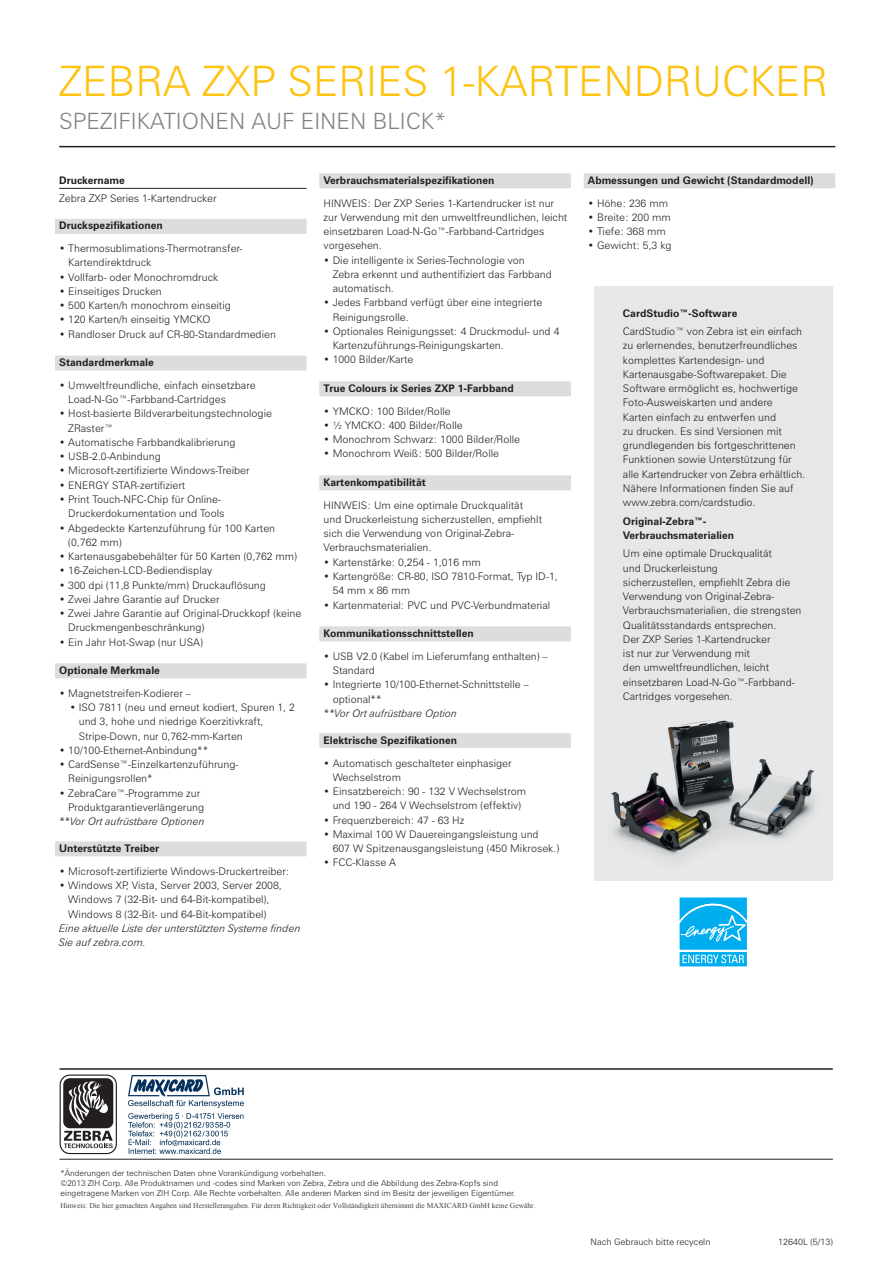
<style>
.page{position:relative;width:893px;height:1263px;background:#fff}
.page>*{position:absolute;margin:0;border:0;box-sizing:border-box;transform-origin:0 0}
.t1{font:300 42px "Zurich BT";color:#fec210}
.t2{font:300 22.5px "Zurich BT";color:#808285}
.Body_Text{font:300 10.5px/14.2px "Zurich BT";color:#231f20}
.Body_Text-2{font:700 10.5px/14.2px "Zurich BT";color:#231f20}
.Body_Text-3{font:italic 300 10.5px/14.2px "Zurich BT";color:#231f20}
.t3{font:300 9px "Zurich BT";color:#231f20}
.t4{font:300 8.25px/9.9px "Zurich BT";letter-spacing:-.005em;color:#231f20}
.t5{font:7.5px "Times New Roman";color:#404040}
</style>
<div class="page">
<hr style="left:59px;top:146px;width:776px;height:1px;background:#231f20">
<hr style="left:59px;top:188px;width:248px;height:1px;background:#231f20">
<div style="left:55px;top:219px;width:252px;height:15px;background:#dcdddf"></div>
<div style="left:55px;top:356px;width:252px;height:15px;background:#dcdddf"></div>
<div style="left:55px;top:663px;width:252px;height:15px;background:#dcdddf"></div>
<div style="left:55px;top:841px;width:252px;height:15px;background:#dcdddf"></div>
<div style="left:319px;top:173px;width:252px;height:15px;background:#dcdddf"></div>
<div style="left:319px;top:381px;width:252px;height:15px;background:#dcdddf"></div>
<div style="left:319px;top:475px;width:252px;height:15px;background:#dcdddf"></div>
<div style="left:319px;top:626px;width:252px;height:15px;background:#dcdddf"></div>
<div style="left:319px;top:733px;width:252px;height:15px;background:#dcdddf"></div>
<div style="left:584px;top:173px;width:251px;height:15px;background:#dcdddf"></div>
<hr style="left:60px;top:1068px;width:773px;height:2px;background:#231f20">
<hr style="left:60px;top:1159px;width:773px;height:1px;background:#231f20">
<svg style="left:60px;top:1074px;width:57px;height:80px"></svg>
<div style="left:594px;top:286px;width:238px;height:595px;background:#e6e7e9"></div>
<svg style="left:679px;top:897px;width:68px;height:70px;background:#32bdf1"></svg>
<img style="left:611px;top:720px;width:204px;height:139px">
<img style="left:128px;top:1075px;width:115px;height:79px">
<p class="t1" style="left:59px;top:55px;width:771px">ZEBRA ZXP SERIES 1-KARTENDRUCKER</p>
<p class="t2" style="left:59px;top:107px;width:388px">SPEZIFIKATIONEN AUF EINEN BLICK*</p>
<p class="Body_Text-2" style="left:59px;top:173px;width:67px">Druckername</p>
<p class="Body_Text" style="left:59px;top:191px;width:159px">Zebra ZXP Series 1-Kartendrucker</p>
<p class="Body_Text-2" style="left:59px;top:218px;width:105px">Druckspezifikationen</p>
<p class="Body_Text" style="left:68px;top:241px;width:176px;text-indent:-9px">• Thermosublimations-Thermotransfer-<br>Kartendirektdruck</p>
<p class="Body_Text" style="left:59px;top:270px;width:161px">• Vollfarb- oder Monochromdruck</p>
<p class="Body_Text" style="left:59px;top:284px;width:104px">• Einseitiges Drucken</p>
<p class="Body_Text" style="left:59px;top:298px;width:173px">• 500 Karten/h monochrom einseitig</p>
<p class="Body_Text" style="left:59px;top:312px;width:153px">• 120 Karten/h einseitig YMCKO</p>
<p class="Body_Text" style="left:59px;top:327px;width:218px">• Randloser Druck auf CR-80-Standardmedien</p>
<p class="Body_Text-2" style="left:59px;top:355px;width:96px">Standardmerkmale</p>
<p class="Body_Text" style="left:68px;top:378px;width:189px;text-indent:-9px">• Umweltfreundliche, einfach einsetzbare<br>Load-N-Go™-Farbband-Cartridges</p>
<p class="Body_Text" style="left:68px;top:406px;width:205px;text-indent:-9px">• Host-basierte Bildverarbeitungstechnologie<br>ZRaster™</p>
<p class="Body_Text" style="left:59px;top:435px;width:178px">• Automatische Farbbandkalibrierung</p>
<p class="Body_Text" style="left:59px;top:449px;width:103px">• USB-2.0-Anbindung</p>
<p class="Body_Text" style="left:59px;top:463px;width:192px">• Microsoft-zertifizierte Windows-Treiber</p>
<p class="Body_Text" style="left:59px;top:478px;width:128px">• ENERGY STAR-zertifiziert</p>
<p class="Body_Text" style="left:68px;top:492px;width:158px;text-indent:-9px">• Print Touch-NFC-Chip für Online-<br>Druckerdokumentation und Tools</p>
<p class="Body_Text" style="left:68px;top:520px;width:208px;text-indent:-9px">• Abgedeckte Kartenzuführung für 100 Karten (0,762 mm)</p>
<p class="Body_Text" style="left:59px;top:549px;width:240px">• Kartenausgabebehälter für 50 Karten (0,762 mm)</p>
<p class="Body_Text" style="left:59px;top:563px;width:155px">• 16-Zeichen-LCD-Bediendisplay</p>
<p class="Body_Text" style="left:59px;top:577px;width:208px">• 300 dpi (11,8 Punkte/mm) Druckauflösung</p>
<p class="Body_Text" style="left:59px;top:592px;width:162px">• Zwei Jahre Garantie auf Drucker</p>
<p class="Body_Text" style="left:68px;top:606px;width:234px;text-indent:-9px">• Zwei Jahre Garantie auf Original-Druckkopf (keine<br>Druckmengenbeschränkung)</p>
<p class="Body_Text" style="left:59px;top:634px;width:145px">• Ein Jahr Hot-Swap (nur USA)</p>
<p class="Body_Text-2" style="left:59px;top:663px;width:102px">Optionale Merkmale</p>
<p class="Body_Text" style="left:59px;top:686px;width:133px">• Magnetstreifen-Kodierer –</p>
<p class="Body_Text" style="left:79px;top:700px;width:218px;text-indent:-9px">• ISO 7811 (neu und erneut kodiert, Spuren 1, 2 und 3, hohe und niedrige Koerzitivkraft,<br>Stripe-Down, nur 0,762-mm-Karten</p>
<p class="Body_Text" style="left:59px;top:743px;width:150px">• 10/100-Ethernet-Anbindung**</p>
<p class="Body_Text" style="left:68px;top:757px;width:171px;text-indent:-9px">• CardSense™-Einzelkartenzuführung-<br>Reinigungsrollen*</p>
<p class="Body_Text" style="left:68px;top:785px;width:138px;text-indent:-9px">• ZebraCare™-Programme zur<br>Produktgarantieverlängerung</p>
<p class="Body_Text-3" style="left:59px;top:814px;width:147px">**Vor Ort aufrüstbare Optionen</p>
<p class="Body_Text-2" style="left:59px;top:841px;width:102px">Unterstützte Treiber</p>
<p class="Body_Text" style="left:59px;top:864px;width:232px">• Microsoft-zertifizierte Windows-Druckertreiber:</p>
<p class="Body_Text" style="left:59px;top:878px;width:224px;text-align:center">• Windows XP, Vista, Server 2003, Server 2008,<br>Windows 7 (32-Bit- und 64-Bit-kompatibel),<br>Windows 8 (32-Bit- und 64-Bit-kompatibel)</p>
<p class="Body_Text-3" style="left:59px;top:921px;width:243px">Eine aktuelle Liste der unterstützten Systeme finden<br>Sie auf zebra.com.</p>
<p class="Body_Text-2" style="left:324px;top:173px;width:172px">Verbrauchsmaterialspezifikationen</p>
<p class="Body_Text" style="left:324px;top:196px;width:245px">HINWEIS: Der ZXP Series 1-Kartendrucker ist nur zur Verwendung mit den umweltfreundlichen, leicht einsetzbaren Load-N-Go™-Farbband-Cartridges vorgesehen.</p>
<p class="Body_Text" style="left:333px;top:253px;width:221px;text-indent:-9px">• Die intelligente ix Series-Technologie von<br>Zebra erkennt und authentifiziert das Farbband automatisch.</p>
<p class="Body_Text" style="left:333px;top:295px;width:211px;text-indent:-9px">• Jedes Farbband verfügt über eine integrierte<br>Reinigungsrolle.</p>
<p class="Body_Text" style="left:333px;top:324px;width:228px;text-indent:-9px">• Optionales Reinigungsset: 4 Druckmodul- und 4<br>Kartenzuführungs-Reinigungskarten.</p>
<p class="Body_Text" style="left:324px;top:352px;width:91px">• 1000 Bilder/Karte</p>
<p class="Body_Text-2" style="left:324px;top:381px;width:192px">True Colours ix Series ZXP 1-Farbband</p>
<p class="Body_Text" style="left:324px;top:404px;width:129px">• YMCKO: 100 Bilder/Rolle</p>
<p class="Body_Text" style="left:324px;top:418px;width:141px">• ½ YMCKO: 400 Bilder/Rolle</p>
<p class="Body_Text" style="left:324px;top:432px;width:198px">• Monochrom Schwarz: 1000 Bilder/Rolle</p>
<p class="Body_Text" style="left:324px;top:446px;width:177px">• Monochrom Weiß: 500 Bilder/Rolle</p>
<p class="Body_Text-2" style="left:324px;top:475px;width:104px">Kartenkompatibilität</p>
<p class="Body_Text" style="left:324px;top:498px;width:220px">HINWEIS: Um eine optimale Druckqualität und Druckerleistung sicherzustellen, empfiehlt sich die Verwendung von Original-Zebra-Verbrauchsmaterialien.</p>
<p class="Body_Text" style="left:324px;top:555px;width:159px">• Kartenstärke: 0,254 - 1,016 mm</p>
<p class="Body_Text" style="left:333px;top:569px;width:227px;text-indent:-9px">• Kartengröße: CR-80, ISO 7810-Format, Typ ID-1,<br>54 mm x 86 mm</p>
<p class="Body_Text" style="left:324px;top:597px;width:228px">• Kartenmaterial: PVC und PVC-Verbundmaterial</p>
<p class="Body_Text-2" style="left:324px;top:626px;width:152px">Kommunikationsschnittstellen</p>
<p class="Body_Text" style="left:333px;top:649px;width:217px;text-indent:-9px">• USB V2.0 (Kabel im Lieferumfang enthalten) –<br>Standard</p>
<p class="Body_Text" style="left:333px;top:677px;width:198px;text-indent:-9px">• Integrierte 10/100-Ethernet-Schnittstelle – optional**</p>
<p class="Body_Text-3" style="left:324px;top:706px;width:135px">**Vor Ort aufrüstbare Option</p>
<p class="Body_Text-2" style="left:324px;top:733px;width:135px">Elektrische Spezifikationen</p>
<p class="Body_Text" style="left:333px;top:756px;width:180px;text-indent:-9px">• Automatisch geschalteter einphasiger<br>Wechselstrom</p>
<p class="Body_Text" style="left:324px;top:784px;width:204px;text-align:center">• Einsatzbereich: 90 - 132 V Wechselstrom und 190 - 264 V Wechselstrom (effektiv)</p>
<p class="Body_Text" style="left:324px;top:813px;width:142px">• Frequenzbereich: 47 - 63 Hz</p>
<p class="Body_Text" style="left:333px;top:827px;width:228px;text-indent:-9px">• Maximal 100 W Dauereingangsleistung und<br>607 W Spitzenausgangsleistung (450 Mikrosek.)</p>
<p class="Body_Text" style="left:324px;top:855px;width:74px">• FCC-Klasse A</p>
<p class="Body_Text-2" style="left:588px;top:173px;width:227px">Abmessungen und Gewicht (Standardmodell)</p>
<p class="Body_Text" style="left:588px;top:196px;width:82px">• Höhe: 236 mm</p>
<p class="Body_Text" style="left:588px;top:210px;width:84px">• Breite: 200 mm</p>
<p class="Body_Text" style="left:588px;top:224px;width:79px">• Tiefe: 368 mm</p>
<p class="Body_Text" style="left:588px;top:238px;width:85px">• Gewicht: 5,3 kg</p>
<p class="Body_Text-2" style="left:623px;top:306px;width:116px">CardStudio™-Software</p>
<p class="Body_Text" style="left:623px;top:324px;width:184px">CardStudio™ von Zebra ist ein einfach zu erlernendes, benutzerfreundliches komplettes Kartendesign- und Kartenausgabe-Softwarepaket. Die Software ermöglicht es, hochwertige Foto-Ausweiskarten und andere Karten einfach zu entwerfen und<br>zu drucken. Es sind Versionen mit grundlegenden bis fortgeschrittenen Funktionen sowie Unterstützung für alle Kartendrucker von Zebra erhältlich.<br>Nähere Informationen finden Sie auf www.zebra.com/cardstudio.</p>
<p class="Body_Text-2" style="left:623px;top:514px;width:113px">Original-Zebra™-<br>Verbrauchsmaterialien</p>
<p class="Body_Text" style="left:623px;top:546px;width:180px">Um eine optimale Druckqualität<br>und Druckerleistung<br>sicherzustellen, empfiehlt Zebra die<br>Verwendung von Original-Zebra-<br>Verbrauchsmaterialien, die strengsten<br>Qualitätsstandards entsprechen.<br>Der ZXP Series 1-Kartendrucker<br>ist nur zur Verwendung mit<br>den umweltfreundlichen, leicht einsetzbaren Load-N-Go™-Farbband-<br>Cartridges vorgesehen.</p>
<p class="t4" style="left:61px;top:1168px;width:456px">*Änderungen der technischen Daten ohne Vorankündigung vorbehalten.<br>©2013 ZIH Corp. Alle Produktnamen und -codes sind Marken von Zebra, Zebra und die Abbildung des Zebra-Kopfs sind eingetragene Marken von ZIH Corp. Alle Rechte vorbehalten. Alle anderen Marken sind im Besitz der jeweiligen Eigentümer.</p>
<p class="t5" style="left:60px;top:1200px;width:477px">Hinweis: Die hier gemachten Angaben sind Herstellerangaben. Für deren Richtigkeit oder Vollständigkeit übernimmt die MAXICARD GmbH keine Gewähr.</p>
<p class="t3" style="left:591px;top:1236px;width:121px">Nach Gebrauch bitte recyceln</p>
<p class="t3" style="left:778px;top:1236px;width:56px">12640L (5/13)</p>
</div>
